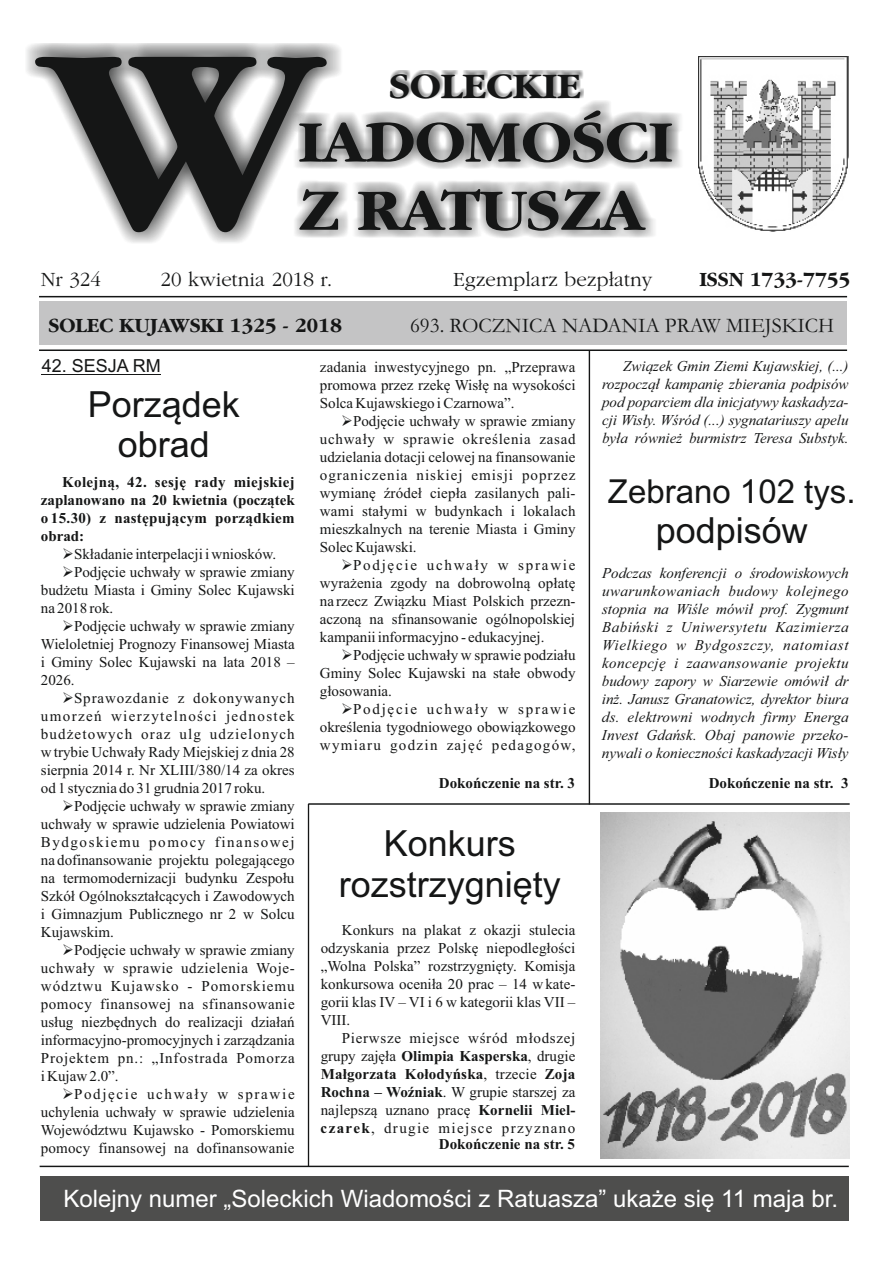
<style>
.page{position:relative;width:893px;height:1263px;background:#fff}
.page>*{position:absolute;margin:0;border:0;box-sizing:border-box;transform-origin:0 0}
.t1{font:700 274.2px "Gatineau";color:#151616;scale:1.08 1}
.t2{font:700 60.9px/68.2px "Gatineau";color:#151616;scale:1.08 1}
.t3{font:700 37.35px "Gatineau";color:#151616;scale:1.08 1}
.t4{font:36px/40.2px "Arial";color:#151616;text-align:center}
.t5{font:33px "Arial";color:#151616}
.t6{font:24px "Arial";color:#fff}
.t7{font:21px "Gatineau";color:#151616}
.t8{font:700 21px "Gatineau";color:#151616}
.t9{font:21px "Garamond";color:#151616}
.t10{font:18px "Arial";color:#151616}
.t11{font:15px/18px "Times New Roman";color:#151616;text-align:justify}
.t12{font:italic 15px/18px "Times New Roman";color:#151616;text-align:justify}
.t13{font:700 15px/18px "Times New Roman";color:#151616;text-align:justify}
.t14{font:15px "Times New Roman";letter-spacing:.035em;color:#151616}
.t15{font:15px "Times New Roman";letter-spacing:.055em;color:#151616}
.t16{font:15px "Times New Roman";letter-spacing:.095em;color:#151616}
.t17{font:15px "Times New Roman";letter-spacing:.04em;color:#151616}
.t18{font:15px "Times New Roman";letter-spacing:.075em;color:#151616}
.t19{font:15px "Times New Roman";letter-spacing:.105em;color:#151616}
.t20{font:15px "Times New Roman";letter-spacing:.065em;color:#151616}
.t21{font:15px "Times New Roman";letter-spacing:.06em;color:#151616}
.t22{font:15px "Times New Roman";letter-spacing:.11em;color:#151616}
.s1{font-weight:700}
</style>
<div class="page">
<div style="left:39px;top:302px;width:808px;height:43px;background:#c4c4c5"></div>
<hr style="left:39px;top:296px;width:808px;height:1px;background:#151616">
<hr style="left:39px;top:349px;width:808px;height:2px;background:#151616">
<div style="left:25px;top:43px;width:318px;height:202px;background:#151616;opacity:.86"></div>
<div style="left:293px;top:100px;width:391px;height:139px;background:#151616;opacity:.74"></div>
<div style="left:390px;top:71px;width:194px;height:28px;background:#151616;opacity:.49"></div>
<img style="left:698px;top:57px;width:151px;height:174px">
<img style="left:601px;top:812px;width:248px;height:346px">
<hr style="left:308px;top:803px;width:542px;height:2px;background:#151616">
<hr style="left:308px;top:804px;width:1px;height:362px;background:#151616">
<hr style="left:589px;top:351px;width:1px;height:453px;background:#151616">
<div style="left:40px;top:1176px;width:809px;height:44px;background:#4e4e4d"></div>
<hr style="left:40px;top:1165px;width:809px;height:2px;background:#151616">
<hr style="left:42px;top:374px;width:119px;height:1px;background:#151616">
<h1 class="t1" style="left:42px;top:17px;width:258px">W</h1>
<h3 class="t3" style="left:389px;top:69px;width:179px">SOLECKIE</h3>
<h2 class="t2" style="left:299px;top:111px;width:348px">IADOMOŚCI<br>Z RATUSZA</h2>
<h3 class="t7" style="left:41px;top:270px;width:62px">Nr 324</h3>
<h3 class="t7" style="left:161px;top:270px;width:173px">20 kwietnia 2018 r.</h3>
<h3 class="t7" style="left:453px;top:270px;width:201px">Egzemplarz bezpłatny</h3>
<h3 class="t8" style="left:699px;top:270px;width:152px">ISSN 1733-7755</h3>
<h3 class="t8" style="left:49px;top:316px;width:295px">SOLEC KUJAWSKI 1325 - 2018</h3>
<h3 class="t9" style="left:410px;top:318px;width:426px">693. ROCZNICA NADANIA PRAW MIEJSKICH</h3>
<p class="t10" style="left:42px;top:359px;width:121px">42. SESJA RM</p>
<p class="t12" style="left:602px;top:359px;width:248px;text-indent:21px">Związek Gmin Ziemi Kujawskiej, (...) rozpoczął kampanię zbierania podpisów pod poparciem dla inicjatywy kaskadyza&shy;cji Wisły. Wśród (...) sygnatariuszy apelu była również burmistrz Teresa Substyk.</p>
<p class="t11" style="left:320px;top:360px;width:257px">zadania inwestycyjnego pn. „Przeprawa promowa przez rzekę Wisłę na wysokości Solca Kujawskiego i Czarnowa”.</p>
<p class="t11" style="left:320px;top:414px;width:257px;text-indent:33px">Podjęcie uchwały w sprawie zmiany uchwały w sprawie określenia zasad udzielania dotacji celowej na finansowanie ograniczenia niskiej emisji poprzez wymianę źródeł ciepła zasilanych pali&shy;wami stałymi w budynkach i lokalach mieszkalnych na terenie Miasta i Gminy Solec Kujawski.</p>
<p class="t11" style="left:320px;top:558px;width:257px;text-indent:33px">Podjęcie uchwały w sprawie wyrażenia zgody na dobrowolną opłatę na rzecz Związku Miast Polskich przezn&shy;aczoną na sfinansowanie ogólnopolskiej kampanii informacyjno - edukacyjnej.</p>
<p class="t11" style="left:320px;top:648px;width:257px;text-indent:33px">Podjęcie uchwały w sprawie podziału Gminy Solec Kujawski na stałe obwody głosowania.</p>
<p class="t11" style="left:320px;top:702px;width:257px;text-indent:33px">Podjęcie uchwały w sprawie określenia tygodniowego obowiązkowego wymiaru godzin zajęć pedagogów,</p>
<p class="t13" style="left:439px;top:775px;width:138px">Dokończenie na str. 3</p>
<p class="t13" style="left:709px;top:775px;width:141px">Dokończenie na str. 3</p>
<h3 class="t4" style="left:88px;top:387px;width:154px">Porządek obrad</h3>
<p class="t13" style="left:41px;top:474px;width:255px;text-indent:21px">Kolejną, 42. sesję rady miejskiej zaplanowano na 20 kwietnia (początek o 15.30) z następującym porządkiem obrad:</p>
<p class="t11" style="left:74px;top:546px;width:203px">Składanie interpelacji i wniosków.</p>
<p class="t11" style="left:74px;top:564px;width:222px">Podjęcie uchwały w sprawie zmiany</p>
<p class="t11" style="left:41px;top:582px;width:255px">budżetu Miasta i Gminy Solec Kujawski</p>
<p class="t11" style="left:41px;top:600px;width:74px">na 2018 rok.</p>
<p class="t11" style="left:74px;top:618px;width:222px">Podjęcie uchwały w sprawie zmiany</p>
<p class="t11" style="left:41px;top:636px;width:255px">Wieloletniej Prognozy Finansowej Miasta</p>
<p class="t11" style="left:41px;top:654px;width:255px">i Gminy Solec Kujawski na lata 2018 –</p>
<p class="t11" style="left:41px;top:672px;width:35px">2026.</p>
<p class="t21" style="left:74px;top:692px;width:222px">Sprawozdanie z dokonywanych</p>
<p class="t16" style="left:41px;top:710px;width:255px">umorzeń wierzytelności jednostek</p>
<p class="t18" style="left:41px;top:728px;width:255px">budżetowych oraz ulg udzielonych</p>
<p class="t11" style="left:41px;top:744px;width:255px">w trybie Uchwały Rady Miejskiej z dnia 28</p>
<p class="t11" style="left:41px;top:762px;width:255px">sierpnia 2014 r. Nr XLIII/380/14 za okres</p>
<p class="t11" style="left:41px;top:780px;width:226px">od 1 stycznia do 31 grudnia 2017 roku.</p>
<p class="t11" style="left:74px;top:798px;width:222px">Podjęcie uchwały w sprawie zmiany</p>
<p class="t11" style="left:41px;top:816px;width:255px">uchwały w sprawie udzielenia Powiatowi</p>
<p class="t19" style="left:41px;top:836px;width:255px">Bydgoskiemu pomocy finansowej</p>
<p class="t11" style="left:41px;top:852px;width:255px">na dofinansowanie projektu polegającego</p>
<p class="t11" style="left:41px;top:870px;width:255px">na termomodernizacji budynku Zespołu</p>
<p class="t11" style="left:41px;top:888px;width:255px">Szkół Ogólnokształcących i Zawodowych</p>
<p class="t11" style="left:41px;top:906px;width:255px">i Gimnazjum Publicznego nr 2 w Solcu</p>
<p class="t11" style="left:41px;top:924px;width:74px">Kujawskim.</p>
<p class="t11" style="left:74px;top:942px;width:222px">Podjęcie uchwały w sprawie zmiany</p>
<p class="t17" style="left:41px;top:962px;width:255px">uchwały w sprawie udzielenia Woje-</p>
<p class="t20" style="left:41px;top:980px;width:255px">wództwu Kujawsko - Pomorskiemu</p>
<p class="t14" style="left:41px;top:998px;width:255px">pomocy finansowej na sfinansowanie</p>
<p class="t11" style="left:41px;top:1014px;width:255px">usług niezbędnych do realizacji działań</p>
<p class="t11" style="left:41px;top:1032px;width:255px">informacyjno-promocyjnych i zarządzania</p>
<p class="t15" style="left:41px;top:1052px;width:255px">Projektem pn.: „Infostrada Pomorza</p>
<p class="t11" style="left:41px;top:1068px;width:79px">i Kujaw 2.0”.</p>
<p class="t22" style="left:74px;top:1088px;width:222px">Podjęcie uchwały w sprawie</p>
<p class="t11" style="left:41px;top:1104px;width:255px">uchylenia uchwały w sprawie udzielenia</p>
<p class="t11" style="left:41px;top:1122px;width:255px">Województwu Kujawsko - Pomorskiemu</p>
<p class="t11" style="left:41px;top:1140px;width:255px">pomocy finansowej na dofinansowanie</p>
<h3 class="t5" style="left:608px;top:479px;width:249px">Zebrano 102 tys.</h3>
<h3 class="t4" style="left:656px;top:513px;width:154px">podpisów</h3>
<p class="t12" style="left:602px;top:565px;width:248px">Podczas konferencji o środowiskowych uwarunkowaniach budowy kolejnego stopnia na Wiśle mówił prof. Zygmunt Babiński z Uniwersytetu Kazimierza Wielkiego w Bydgoszczy, natomiast koncepcję i zaawansowanie projektu budowy zapory w Siarzewie omówił dr inż. Janusz Granatowicz, dyrektor biura ds. elektrowni wodnych firmy Energa Invest Gdańsk. Obaj panowie przeko&shy;nywali o konieczności kaskadyzacji Wisły</p>
<h3 class="t4" style="left:339px;top:827px;width:224px">Konkurs rozstrzygnięty</h3>
<p class="t11" style="left:321px;top:922px;width:256px;text-indent:21px">Konkurs na plakat z okazji stulecia odzyskania przez Polskę niepodległości „Wolna Polska” rozstrzygnięty. Komisja konkursowa oceniła 20 prac – 14 w kate&shy;gorii klas IV – VI i 6 w kategorii klas VII – VIII.</p>
<p class="t11" style="left:321px;top:1030px;width:256px;text-indent:21px">Pierwsze miejsce wśród młodszej grupy zajęła <span class="s1">Olimpia Kasperska</span>, drugie <span class="s1">Małgorzata Kołodyńska</span>, trzecie <span class="s1">Zoja Rochna – Woźniak</span>. W grupie starszej za najlepszą uznano pracę <span class="s1">Kornelii Miel&shy;czarek</span>, drugie miejsce przyznano</p>
<p class="t13" style="left:439px;top:1136px;width:138px">Dokończenie na str. 5</p>
<h3 class="t6" style="left:64px;top:1189px;width:776px">Kolejny numer „Soleckich Wiadomości z Ratuasza” ukaże się 11 maja br.</h3>
</div>
